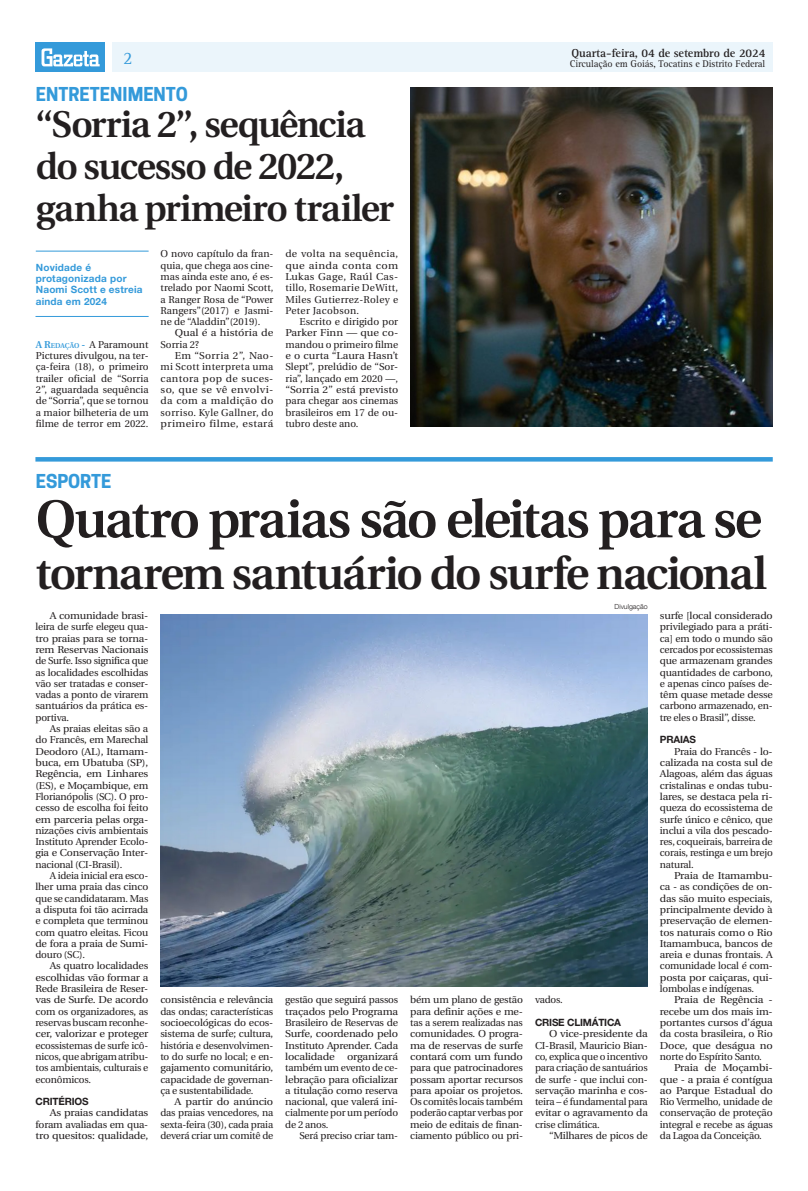
<style>
.page{position:relative;width:808px;height:1191px;background:#fff}
.page>*{position:absolute;margin:0;border:0;box-sizing:border-box;transform-origin:0 0}
.Manchete{font:600 53px "Utopia";letter-spacing:-.04em;color:#231f20}
.Manchete-2{font:600 45.5px "Utopia";letter-spacing:-.04em;color:#231f20}
.Manchete-3{font:600 37.1px/41.7px "Utopia";letter-spacing:-.04em;color:#231f20}
.Retranca{font:700 18px "Cooper Hewitt";color:#349ada}
.t1{font:18px "Rotis Serif Std";color:#349ada}
.t2{font:700 12px "Rotis Serif Std";letter-spacing:-.01em;color:#231f20}
.TExto_Corrido{font:10px/11.3px "Utopia";letter-spacing:-.02em;color:#231f20;text-align:justify}
.TExto_Corrido-2{font:10px/11.3px "Utopia";letter-spacing:-.02em;color:#231f20;text-align:justify;scale:1.1 1}
.TExto_Corrido-3{font:10px/11.3px "Utopia";letter-spacing:-.02em;color:#231f20;text-align:justify;scale:1.05 1}
.TExto_Corrido-4{font:10px/11.3px "Utopia";letter-spacing:-.02em;color:#231f20;text-align:justify;scale:1.04 1}
.Repórter{font:10px/11.3px "Utopia";color:#231f20;text-align:justify}
.TExto_Corrido-5{font:10px/11.3px "Utopia";letter-spacing:-.02em;color:#231f20;text-align:justify;scale:1.08 1}
.TExto_Corrido-6{font:10px/11.3px "Utopia";letter-spacing:-.02em;color:#231f20;text-align:justify;scale:1.07 1}
.TExto_Corrido-7{font:10px/11.3px "Utopia";letter-spacing:-.02em;color:#231f20;text-align:justify;scale:1.09 1}
.Olho{font:700 10px/11.3px "Helvetica Neue LT Std";letter-spacing:.02em;color:#349ada}
.t3{font:10px "Rotis Serif Std";letter-spacing:-.01em;color:#231f20}
.Intertítulo{font:700 10px "Helvetica Neue";letter-spacing:-.02em;color:#231f20}
.TExto_Corrido-8{font:10px/11.3px "Utopia";color:#231f20;scale:1.1 1}
.Crédito_Fotógrafo{font:300 7px "Helvetica Neue LT Com";color:#231f20}
.s1{font-weight:600;color:#349ada}
.s2{font-weight:600;font-size:7px;color:#349ada}
</style>
<div class="page">
<div style="left:112px;top:43px;width:660px;height:29px;background:#ebf5fb"></div>
<div style="left:35px;top:43px;width:70px;height:29px;background:#349ada"></div>
<svg style="left:42px;top:48px;width:58px;height:18px"></svg>
<svg style="left:35px;top:457px;width:738px;height:4px;background:#379bda"></svg>
<hr style="left:36px;top:251px;width:113px;height:1px;background:#349ada">
<hr style="left:36px;top:316px;width:113px;height:1px;background:#349ada">
<img style="left:160px;top:614px;width:488px;height:372px">
<img style="left:410px;top:88px;width:363px;height:339px">
<p class="t1" style="left:123px;top:47px;width:11px">2</p>
<p class="Retranca" style="left:36px;top:83px;width:153px">ENTRETENIMENTO</p>
<p class="Manchete-3" style="left:36px;top:104px;width:360px">“Sorria 2”, sequência do sucesso de 2022, ganha primeiro trailer</p>
<p class="Olho" style="left:36px;top:261px;width:108px">Novidade é protagonizada por<br>Naomi Scott e estreia ainda em 2024</p>
<p class="Repórter" style="left:36px;top:339px;width:114px"><span class="s1">A R</span><span class="s2">EDAÇÃO</span> <span class="s1">-</span> A Paramount Pictures divulgou, na ter&shy;ça-feira (18), o primeiro trailer oficial de “Sorria 2”, aguardada sequência de “Sorria”, que se tornou a maior bilheteria de um filme de terror em 2022.</p>
<p class="Repórter" style="left:161px;top:248px;width:114px">O novo capítulo da fran&shy;quia, que chega aos cine&shy;mas ainda este ano, é es&shy;trelado por Naomi Scott, a Ranger Rosa de “Power Rangers”(2017) e Jasmi&shy;ne de “Aladdin”(2019).</p>
<p class="TExto_Corrido-8" style="left:161px;top:327px;width:104px;text-indent:14px">Qual é a história de<br>Sorria 2?</p>
<p class="TExto_Corrido-3" style="left:161px;top:350px;width:109px;text-indent:14px">Em “Sorria 2”, Nao&shy;mi Scott interpreta uma cantora pop de suces&shy;so, que se vê envolvi&shy;da com a maldição do sorriso. Kyle Gallner, do primeiro filme, estará</p>
<p class="TExto_Corrido-4" style="left:285px;top:248px;width:110px">de volta na sequência, que ainda conta com Lukas Gage, Raúl Cas&shy;tillo, Rosemarie DeWitt, Miles Gutierrez-Roley e Peter Jacobson.</p>
<p class="TExto_Corrido" style="left:285px;top:316px;width:114px;text-indent:14px">Escrito e dirigido por Parker Finn — que co&shy;mandou o primeiro filme e o curta “Laura Hasn’t Slept”, prelúdio de “Sor&shy;ria”, lançado em 2020 —, “Sorria 2” está previsto para chegar aos cinemas brasileiros em 17 de ou&shy;tubro deste ano.</p>
<p class="Retranca" style="left:36px;top:470px;width:77px">ESPORTE</p>
<p class="t2" style="left:572px;top:46px;width:195px">Quarta-feira, 04 de setembro de 2024</p>
<p class="t3" style="left:570px;top:58px;width:197px">Circulação em Goiás, Tocatins e Distrito Federal</p>
<p class="Manchete" style="left:36px;top:489px;width:728px">Quatro praias são eleitas para se</p>
<p class="Manchete-2" style="left:36px;top:547px;width:733px">tornarem santuário do surfe nacional</p>
<p class="Crédito_Fotógrafo" style="left:615px;top:602px;width:35px">Divulgação</p>
<p class="TExto_Corrido-6" style="left:36px;top:610px;width:107px;text-indent:14px">A comunidade brasi&shy;leira de surfe elegeu qua&shy;tro praias para se torna&shy;rem Reservas Nacionais de Surfe. Isso significa que as localidades escolhidas vão ser tratadas e conser&shy;vadas a ponto de virarem santuários da prática es&shy;portiva.</p>
<p class="TExto_Corrido" style="left:36px;top:723px;width:114px;text-indent:14px">As praias eleitas são a do Francês, em Marechal Deodoro (AL), Itamam&shy;buca, em Ubatuba (SP), Regência, em Linhares (ES), e Moçambique, em Florianópolis (SC). O pro&shy;cesso de escolha foi feito em parceria pelas orga&shy;nizações civis ambientais Instituto Aprender Ecolo&shy;gia e Conservação Inter&shy;nacional (CI-Brasil).</p>
<p class="TExto_Corrido" style="left:36px;top:870px;width:114px;text-indent:14px">A ideia inicial era esco&shy;lher uma praia das cinco que se candidataram. Mas a disputa foi tão acirrada e completa que terminou com quatro eleitas. Ficou de fora a praia de Sumi&shy;douro (SC).</p>
<p class="TExto_Corrido-3" style="left:36px;top:960px;width:109px;text-indent:14px">As quatro localidades escolhidas vão formar a Rede Brasileira de Reser&shy;vas de Surfe. De acordo com os organizadores, as reservas buscam reconhe&shy;cer, valorizar e proteger ecossistemas de surfe icô&shy;nicos, que abrigam atribu&shy;tos ambientais, culturais e econômicos.</p>
<p class="Intertítulo" style="left:36px;top:1095px;width:55px">CRITÉRIOS</p>
<p class="TExto_Corrido-2" style="left:36px;top:1107px;width:104px;text-indent:14px">As praias candidatas foram avaliadas em qua&shy;tro quesitos: qualidade,</p>
<p class="TExto_Corrido-5" style="left:660px;top:610px;width:106px">surfe [local considerado privilegiado para a práti&shy;ca] em todo o mundo são cercados por ecossistemas que armazenam grandes quantidades de carbono, e apenas cinco países de&shy;têm quase metade desse carbono armazenado, en&shy;tre eles o Brasil”, disse.</p>
<p class="Intertítulo" style="left:660px;top:733px;width:38px">PRAIAS</p>
<p class="TExto_Corrido-3" style="left:660px;top:746px;width:109px;text-indent:14px">Praia do Francês - lo&shy;calizada na costa sul de Alagoas, além das águas cristalinas e ondas tubu&shy;lares, se destaca pela ri&shy;queza do ecossistema de surfe único e cênico, que inclui a vila dos pescado&shy;res, coqueirais, barreira de corais, restinga e um brejo natural.</p>
<p class="TExto_Corrido-2" style="left:660px;top:870px;width:104px;text-indent:14px">Praia de Itamambu&shy;ca - as condições de on&shy;das são muito especiais, principalmente devido à preservação de elemen&shy;tos naturais como o Rio Itamambuca, bancos de areia e dunas frontais. A comunidade local é com&shy;posta por caiçaras, qui&shy;lombolas e indígenas.</p>
<p class="TExto_Corrido-2" style="left:660px;top:994px;width:104px;text-indent:14px">Praia de Regência - recebe um dos mais im&shy;portantes cursos d’água da costa brasileira, o Rio Doce, que deságua no norte do Espírito Santo.</p>
<p class="TExto_Corrido-2" style="left:660px;top:1062px;width:104px;text-indent:14px">Praia de Moçambi&shy;que - a praia é contígua ao Parque Estadual do Rio Vermelho, unidade de conservação de proteção integral e recebe as águas da Lagoa da Conceição.</p>
<p class="TExto_Corrido-4" style="left:160px;top:994px;width:110px">consistência e relevância das ondas; características socioecológicas do ecos&shy;sistema de surfe; cultura, história e desenvolvimen&shy;to do surfe no local; e en&shy;gajamento comunitário, capacidade de governan&shy;ça e sustentabilidade.</p>
<p class="TExto_Corrido-2" style="left:160px;top:1096px;width:104px;text-indent:14px">A partir do anúncio das praias vencedores, na sexta-feira (30), cada praia deverá criar um comitê de</p>
<p class="TExto_Corrido" style="left:410px;top:994px;width:114px">bém um plano de gestão para definir ações e me&shy;tas a serem realizadas nas comunidades. O progra&shy;ma de reservas de surfe contará com um fundo para que patrocinadores possam aportar recursos para apoiar os projetos.<br>Os comitês locais também poderão captar verbas por meio de editais de finan&shy;ciamento público ou pri-</p>
<p class="TExto_Corrido" style="left:535px;top:994px;width:29px">vados.</p>
<p class="TExto_Corrido" style="left:285px;top:994px;width:114px">gestão que seguirá passos traçados pelo Programa Brasileiro de Reservas de Surfe, coordenado pelo Instituto Aprender. Cada localidade organizará também um evento de ce&shy;lebração para oficializar a titulação como reserva nacional, que valerá ini&shy;cialmente por um período de 2 anos.</p>
<p class="TExto_Corrido" style="left:299px;top:1130px;width:100px">Será preciso criar tam-</p>
<p class="Intertítulo" style="left:535px;top:1016px;width:88px">CRISE CLIMÁTICA</p>
<p class="TExto_Corrido-7" style="left:535px;top:1028px;width:105px;text-indent:14px">O vice-presidente da CI-Brasil, Mauricio Bian&shy;co, explica que o incentivo para criação de santuários de surfe - que inclui con&shy;servação marinha e cos&shy;teira – é fundamental para evitar o agravamento da crise climática.</p>
<p class="TExto_Corrido-4" style="left:549px;top:1130px;width:96px">“Milhares de picos de</p>
</div>
